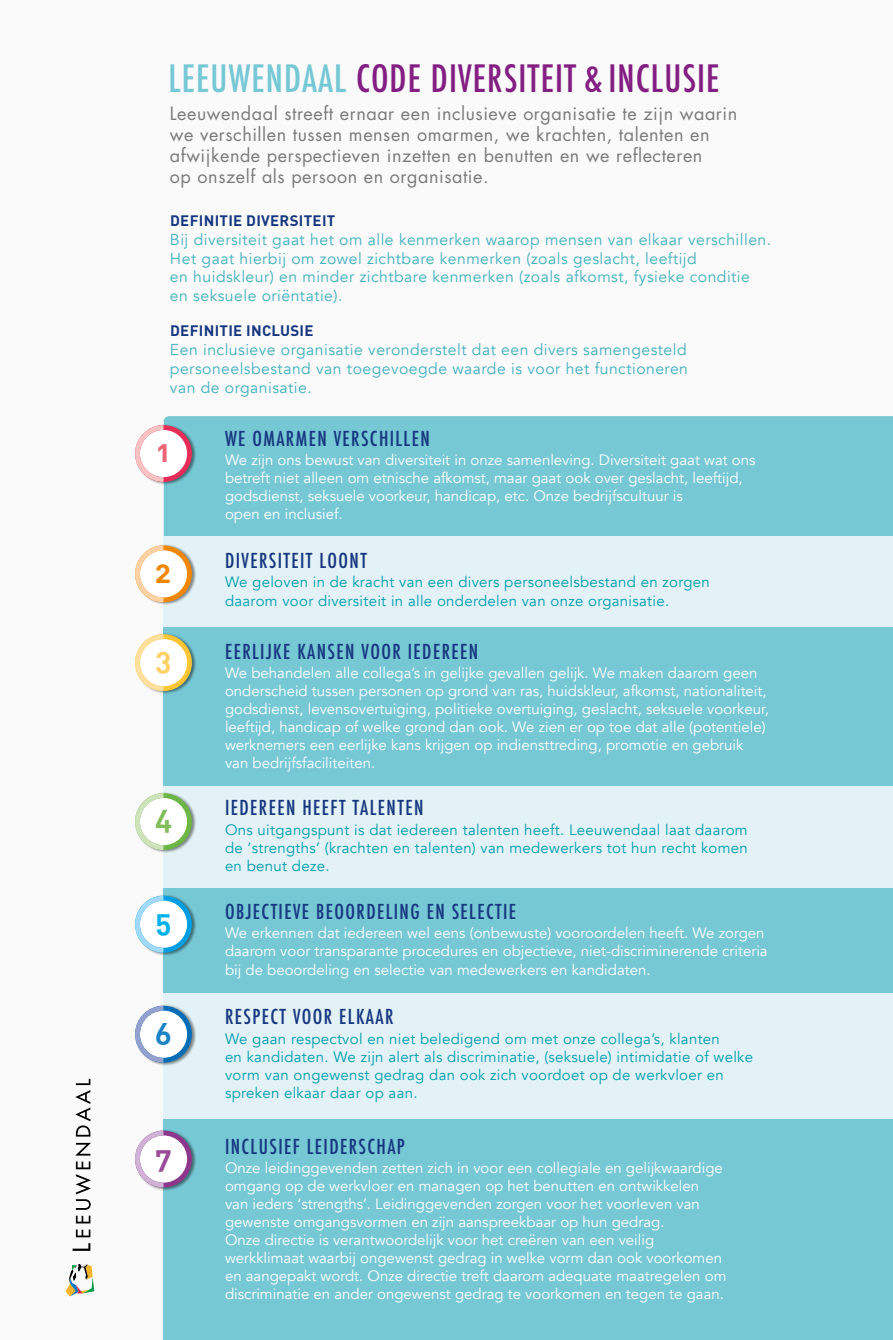
<style>
.page{position:relative;width:893px;height:1340px;background:#fff}
.page>*{position:absolute;margin:0;border:0;box-sizing:border-box;transform-origin:0 0}
.t1{font:500 condensed 36.6px "Futura";letter-spacing:.03em;color:#831f82}
.t2{font:30px "DIN Bold Alternate";color:#ec6374}
.t3{font:30px "DIN Bold Alternate";color:#81bd58}
.t4{font:30px "DIN Bold Alternate";color:#994b97}
.t5{font:30px "DIN Bold Alternate";color:#f18700}
.t6{font:30px "DIN Bold Alternate";color:#00b1eb}
.t7{font:30px "DIN Bold Alternate";color:#fed166}
.t8{font:30px "DIN Bold Alternate";color:#1c84c6}
.t9{font:500 condensed 20.1px "Futura";letter-spacing:.07em;color:#163780}
.t10{font:18px/21px "Futura Std";letter-spacing:.03em;color:#7c7b7b}
.t11{font:15.75px/18.8px "Avenir";letter-spacing:.03em;color:#41b0bd}
.t12{font:15px/18px "Avenir";color:#fff}
.t13{font:15px/18px "Avenir";letter-spacing:.02em;color:#009dac}
.t14{font:700 15px "DIN Pro";letter-spacing:.02em;color:#163780}
.s1{color:#76c8d5}
</style>
<div class="page">
<div style="left:0;top:0;width:893px;height:1339px;background:#fafafa"></div>
<svg style="left:73px;top:1243px;width:17px;height:7px"></svg>
<svg style="left:76px;top:1229px;width:14px;height:8px"></svg>
<svg style="left:76px;top:1215px;width:14px;height:8px"></svg>
<svg style="left:76px;top:1161px;width:15px;height:48px"></svg>
<svg style="left:75px;top:1142px;width:16px;height:13px"></svg>
<svg style="left:75px;top:1078px;width:15px;height:58px"></svg>
<svg style="left:66px;top:1264px;width:28px;height:32px"></svg>
<div style="left:164px;top:416px;width:729px;height:119px;background:#76c8d5"></div>
<div style="left:164px;top:535px;width:729px;height:112px;background:#e2f2f6"></div>
<div style="left:164px;top:627px;width:729px;height:159px;background:#76c8d5"></div>
<div style="left:164px;top:786px;width:729px;height:112px;background:#e2f2f6"></div>
<div style="left:164px;top:888px;width:729px;height:125px;background:#76c8d5"></div>
<div style="left:164px;top:993px;width:729px;height:132px;background:#e2f2f6"></div>
<div style="left:164px;top:1119px;width:729px;height:220px;background:#76c8d5"></div>
<div style="left:135px;top:424px;width:62px;height:61px;background:#000;opacity:.45"></div>
<div style="left:137px;top:427px;width:52px;height:52px;background:#fff;border-radius:50%"></div>
<div style="left:135px;top:425px;width:57px;height:57px;border:5px solid #e72d57;border-radius:50%"></div>
<svg style="left:135px;top:423px;width:33px;height:61px"></svg>
<div style="left:135px;top:791px;width:62px;height:62px;background:#000;opacity:.45"></div>
<div style="left:137px;top:795px;width:52px;height:52px;background:#fff;border-radius:50%"></div>
<div style="left:135px;top:793px;width:57px;height:57px;border:5px solid #6bb644;border-radius:50%"></div>
<svg style="left:135px;top:790px;width:33px;height:62px"></svg>
<div style="left:135px;top:1129px;width:62px;height:61px;background:#000;opacity:.45"></div>
<div style="left:137px;top:1133px;width:52px;height:52px;background:#fff;border-radius:50%"></div>
<div style="left:135px;top:1130px;width:57px;height:57px;border:5px solid #8e368b;border-radius:50%"></div>
<svg style="left:135px;top:1128px;width:33px;height:61px"></svg>
<div style="left:135px;top:544px;width:62px;height:61px;background:#000;opacity:.45"></div>
<div style="left:137px;top:548px;width:52px;height:52px;background:#fff;border-radius:50%"></div>
<div style="left:135px;top:545px;width:57px;height:57px;border:5px solid #f18700;border-radius:50%"></div>
<svg style="left:135px;top:543px;width:33px;height:61px"></svg>
<div style="left:135px;top:894px;width:62px;height:62px;background:#000;opacity:.45"></div>
<div style="left:137px;top:898px;width:52px;height:52px;background:#fff;border-radius:50%"></div>
<div style="left:135px;top:895px;width:57px;height:57px;border:5px solid #009fe3;border-radius:50%"></div>
<svg style="left:135px;top:893px;width:33px;height:62px"></svg>
<div style="left:135px;top:633px;width:62px;height:61px;background:#000;opacity:.45"></div>
<div style="left:137px;top:636px;width:52px;height:52px;background:#fff;border-radius:50%"></div>
<div style="left:135px;top:634px;width:57px;height:57px;border:5px solid #fdc533;border-radius:50%"></div>
<svg style="left:135px;top:632px;width:33px;height:61px"></svg>
<div style="left:135px;top:1004px;width:62px;height:62px;background:#000;opacity:.45"></div>
<div style="left:137px;top:1008px;width:52px;height:52px;background:#fff;border-radius:50%"></div>
<div style="left:135px;top:1005px;width:57px;height:57px;border:5px solid #006db6;border-radius:50%"></div>
<svg style="left:135px;top:1003px;width:33px;height:62px"></svg>
<h1 class="t1" style="left:169px;top:55px;width:553px"><span class="s1">LEEUWENDAAL</span> CODE DIVERSITEIT &amp; INCLUSIE</h1>
<p class="t10" style="left:170px;top:103px;width:569px">Leeuwendaal streeft ernaar een inclusieve organisatie te zijn waarin we verschillen tussen mensen omarmen, we krachten, talenten en afwijkende perspectieven inzetten en benutten en we reflecteren<br>op onszelf als persoon en organisatie.</p>
<p class="t14" style="left:170px;top:208px;width:167px">DEFINITIE DIVERSITEIT</p>
<p class="t11" style="left:170px;top:230px;width:603px">Bij diversiteit gaat het om alle kenmerken waarop mensen van elkaar verschillen.<br>Het gaat hierbij om zowel zichtbare kenmerken (zoals geslacht, leeftijd<br>en huidskleur) en minder zichtbare kenmerken (zoals afkomst, fysieke conditie en seksuele oriëntatie).</p>
<p class="t14" style="left:170px;top:318px;width:145px">DEFINITIE INCLUSIE</p>
<p class="t11" style="left:170px;top:341px;width:519px;text-align:justify">Een inclusieve organisatie veronderstelt dat een divers samengesteld personeelsbestand van toegevoegde waarde is voor het functioneren van de organisatie.</p>
<h2 class="t2" style="left:157px;top:432px;width:15px">1</h2>
<h2 class="t5" style="left:155px;top:552px;width:18px">2</h2>
<h2 class="t7" style="left:155px;top:640px;width:18px">3</h2>
<h2 class="t3" style="left:155px;top:798px;width:19px">4</h2>
<h2 class="t6" style="left:155px;top:901px;width:18px">5</h2>
<h2 class="t8" style="left:155px;top:1014px;width:18px">6</h2>
<h2 class="t4" style="left:155px;top:1137px;width:18px">7</h2>
<h3 class="t9" style="left:225px;top:425px;width:206px">WE OMARMEN VERSCHILLEN</h3>
<p class="t12" style="left:225px;top:451px;width:532px">We zijn ons bewust van diversiteit in onze samenleving. Diversiteit gaat wat ons betreft niet alleen om etnische afkomst, maar gaat ook over geslacht, leeftijd, godsdienst, seksuele voorkeur, handicap, etc. Onze bedrijfscultuur is<br>open en inclusief.</p>
<h3 class="t9" style="left:225px;top:547px;width:143px">DIVERSITEIT LOONT</h3>
<p class="t13" style="left:225px;top:573px;width:486px">We geloven in de kracht van een divers personeelsbestand en zorgen daarom voor diversiteit in alle onderdelen van onze organisatie.</p>
<h3 class="t9" style="left:225px;top:638px;width:255px">EERLIJKE KANSEN VOOR IEDEREEN</h3>
<p class="t12" style="left:225px;top:664px;width:545px">We behandelen alle collega’s in gelijke gevallen gelijk. We maken daarom geen onderscheid tussen personen op grond van ras, huidskleur, afkomst, nationaliteit, godsdienst, levensovertuiging, politieke overtuiging, geslacht, seksuele voorkeur, leeftijd, handicap of welke grond dan ook. We zien er op toe dat alle (potentiele) werknemers een eerlijke kans krijgen op indiensttreding, promotie en gebruik van bedrijfsfaciliteiten.</p>
<h3 class="t9" style="left:225px;top:795px;width:200px">IEDEREEN HEEFT TALENTEN</h3>
<p class="t13" style="left:225px;top:820px;width:524px;text-align:justify">Ons uitgangspunt is dat iedereen talenten heeft. Leeuwendaal laat daarom de ‘strengths’ (krachten en talenten) van medewerkers tot hun recht komen en benut deze.</p>
<h3 class="t9" style="left:225px;top:898px;width:293px">OBJECTIEVE BEOORDELING EN SELECTIE</h3>
<p class="t12" style="left:225px;top:924px;width:544px">We erkennen dat iedereen wel eens (onbewuste) vooroordelen heeft. We zorgen daarom voor transparante procedures en objectieve, niet-discriminerende criteria bij de beoordeling en selectie van medewerkers en kandidaten.</p>
<h3 class="t9" style="left:225px;top:1003px;width:170px">RESPECT VOOR ELKAAR</h3>
<p class="t13" style="left:225px;top:1029px;width:530px">We gaan respectvol en niet beledigend om met onze collega’s, klanten<br>en kandidaten. We zijn alert als discriminatie, (seksuele) intimidatie of welke vorm van ongewenst gedrag dan ook zich voordoet op de werkvloer en spreken elkaar daar op aan.</p>
<h3 class="t9" style="left:225px;top:1133px;width:181px">INCLUSIEF LEIDERSCHAP</h3>
<p class="t12" style="left:225px;top:1159px;width:503px">Onze leidinggevenden zetten zich in voor een collegiale en gelijkwaardige omgang op de werkvloer en managen op het benutten en ontwikkelen<br>van ieders ‘strengths’. Leidinggevenden zorgen voor het voorleven van gewenste omgangsvormen en zijn aanspreekbaar op hun gedrag.<br>Onze directie is verantwoordelijk voor het creëren van een veilig werkklimaat waarbij ongewenst gedrag in welke vorm dan ook voorkomen en aangepakt wordt. Onze directie treft daarom adequate maatregelen om discriminatie en ander ongewenst gedrag te voorkomen en tegen te gaan.</p>
</div>
